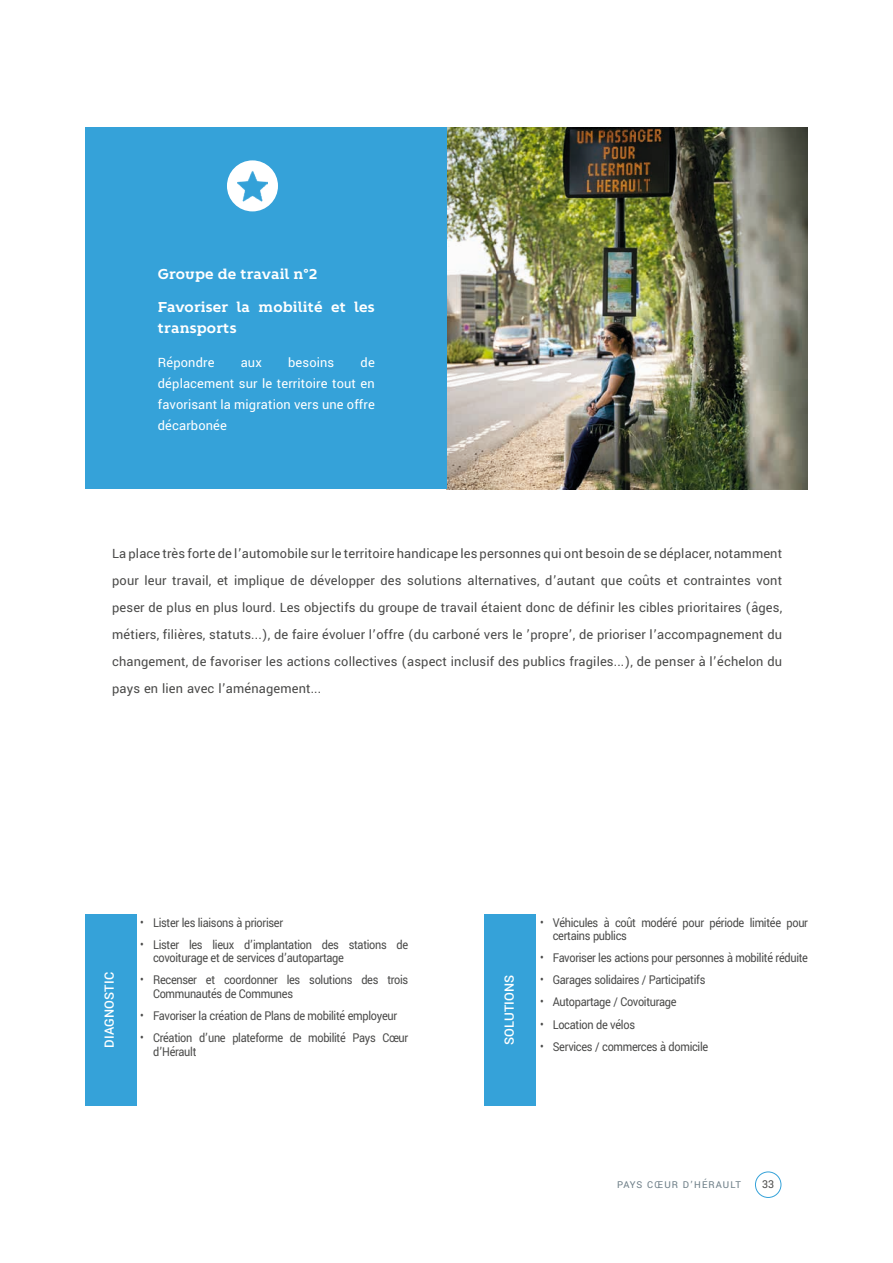
<style>
.page{position:relative;width:893px;height:1263px;background:#fff}
.page>*{position:absolute;margin:0;border:0;box-sizing:border-box;transform-origin:0 0}
.t1{font:14.25px/27px "Yantramanav";letter-spacing:.01em;color:#4a4a49;text-align:justify}
.t2{font:14.25px/21px "Yantramanav";letter-spacing:.01em;color:#fff;text-align:justify}
.t3{font:700 14.25px/21px "Kontrapunkt Bob";letter-spacing:.01em;color:#fff}
.t4{font:500 14.25px "Yantramanav";letter-spacing:.01em;color:#fff}
.t5{font:13.5px/13.5px "Yantramanav";letter-spacing:-.025em;color:#4a4a49;scale:.9 1}
.t6{font:12px "Yantramanav";color:#4a4a49}
.t7{font:10.5px "Yantramanav";letter-spacing:.1em;color:#6c7d86}
</style>
<div class="page">
<div style="left:755px;top:1171px;width:26px;height:27px;border:1px solid #35a2d9;border-radius:50%"></div>
<img style="left:447px;top:128px;width:361px;height:361px">
<div style="left:86px;top:128px;width:361px;height:361px;background:#35a2d9"></div>
<div style="left:227px;top:160px;width:51px;height:51px;background:#fff;border-radius:50%"></div>
<img style="left:237px;top:171px;width:31px;height:30px">
<div style="left:85px;top:914px;width:51px;height:192px;background:#35a2d9"></div>
<div style="left:485px;top:914px;width:51px;height:192px;background:#35a2d9"></div>
<p class="t3" style="left:158px;top:263px;width:161px">Groupe de travail n°2</p>
<p class="t3" style="left:158px;top:297px;width:218px">Favoriser la mobilité et les transports</p>
<p class="t2" style="left:158px;top:352px;width:58px">Répondre</p>
<p class="t2" style="left:241px;top:352px;width:23px">aux</p>
<p class="t2" style="left:288px;top:352px;width:48px">besoins</p>
<p class="t2" style="left:158px;top:352px;width:219px;text-indent:203px">de déplacement sur le territoire tout en favorisant la migration vers une offre décarbonée</p>
<p class="t1" style="left:112px;top:540px;width:672px">La place très forte de l’automobile sur le territoire handicape les personnes qui ont besoin de se déplacer, notamment pour leur travail, et implique de développer des solutions alternatives, d’autant que coûts et contraintes vont peser de plus en plus lourd. Les objectifs du groupe de travail étaient donc de définir les cibles prioritaires (âges, métiers, filières, statuts...), de faire évoluer l’offre (du carboné vers le ’propre’, de prioriser l’accompagnement du changement, de favoriser les actions collectives (aspect inclusif des publics fragiles...), de penser à l’échelon du pays en lien avec l’aménagement...</p>
<p class="t4" style="left:101px;top:1048px;width:77px;rotate:-90deg">DIAGNOSTIC</p>
<p class="t5" style="left:140px;top:916px;width:160px">• Lister les liaisons à prioriser</p>
<p class="t5" style="left:153px;top:938px;width:285px;text-indent:-13px">• Lister les lieux d’implantation des stations de covoiturage et de services d’autopartage</p>
<p class="t5" style="left:153px;top:974px;width:285px;text-indent:-13px">• Recenser et coordonner les solutions des trois<br>Communautés de Communes</p>
<p class="t5" style="left:140px;top:1009px;width:287px">• Favoriser la création de Plans de mobilité employeur</p>
<p class="t5" style="left:153px;top:1031px;width:285px;text-indent:-13px">• Création d’une plateforme de mobilité Pays Cœur d’Hérault</p>
<p class="t4" style="left:500px;top:1045px;width:72px;rotate:-90deg">SOLUTIONS</p>
<p class="t5" style="left:553px;top:916px;width:285px;text-indent:-13px">• Véhicules à coût modéré pour période limitée pour certains publics</p>
<p class="t5" style="left:540px;top:952px;width:299px">• Favoriser les actions pour personnes à mobilité réduite</p>
<p class="t5" style="left:540px;top:974px;width:185px">• Garages solidaires / Participatifs</p>
<p class="t5" style="left:540px;top:996px;width:153px">• Autopartage / Covoiturage</p>
<p class="t5" style="left:540px;top:1018px;width:107px">• Location de vélos</p>
<p class="t5" style="left:540px;top:1040px;width:188px">• Services / commerces à domicile</p>
<p class="t7" style="left:617px;top:1178px;width:125px">PAYS CŒUR D’HÉRAULT</p>
<p class="t6" style="left:762px;top:1177px;width:14px">33</p>
</div>
